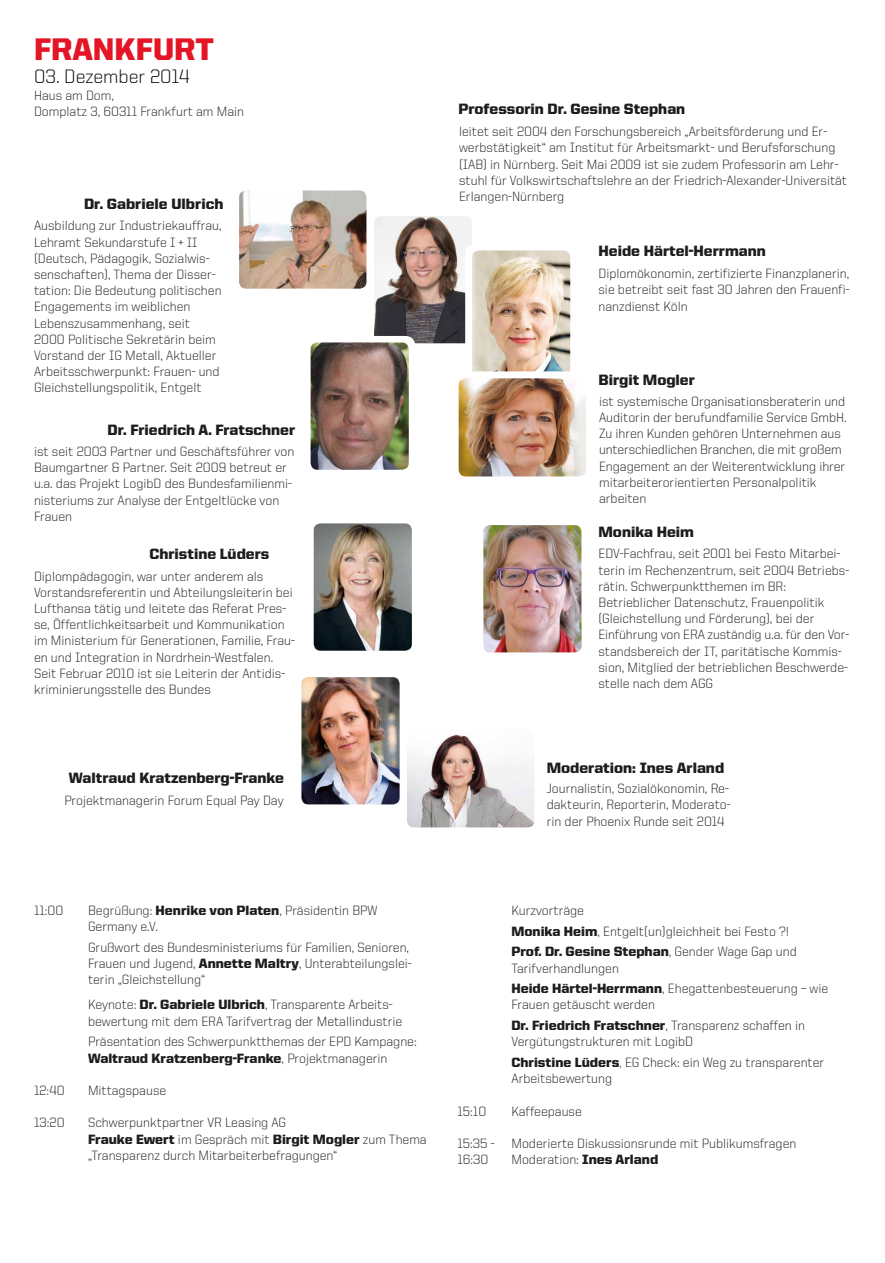
<style>
.page{position:relative;width:885px;height:1263px;background:#fff}
.page>*{position:absolute;margin:0;border:0;box-sizing:border-box;transform-origin:0 0}
.t1{font:900 31.35px "United Sans Reg";color:#e41525}
.t2{font:300 19.5px "United Sans Reg";color:#000}
.t3{font:900 15px "United Sans Reg";color:#1d1d1b}
.t4{font:300 13.5px/16.2px "United Sans Reg";color:#1d1d1b}
.s1{font-weight:900}
</style>
<div class="page">
<img style="left:374px;top:216px;width:98px;height:127px">
<div style="left:303px;top:336px;width:112px;height:140px;background:#fff;border-radius:10px"></div>
<div style="left:465px;top:244px;width:112px;height:140px;background:#fff;border-radius:10px"></div>
<img style="left:472px;top:250px;width:98px;height:121px">
<img style="left:458px;top:378px;width:128px;height:98px">
<img style="left:239px;top:190px;width:127px;height:99px">
<img style="left:310px;top:342px;width:99px;height:128px">
<img style="left:314px;top:523px;width:98px;height:128px">
<img style="left:483px;top:525px;width:98px;height:127px">
<img style="left:301px;top:677px;width:98px;height:127px">
<img style="left:407px;top:734px;width:127px;height:93px">
<h1 class="t1" style="left:34px;top:32px;width:181px">FRANKFURT</h1>
<h2 class="t2" style="left:34px;top:67px;width:157px">03. Dezember 2014</h2>
<p class="t4" style="left:34px;top:87px;width:211px">Haus am Dom,<br>Domplatz 3, 60311 Frankfurt am Main</p>
<p class="t3" style="left:84px;top:196px;width:141px">Dr. Gabriele Ulbrich</p>
<p class="t4" style="left:34px;top:218px;width:189px">Ausbildung zur Industriekauffrau,<br>Lehramt Sekundarstufe I + II (Deutsch, Pädagogik, Sozialwis&shy;senschaften), Thema der Disser&shy;tation: Die Bedeutung politischen<br>Engagements im weiblichen<br>Lebenszusammenhang, seit<br>2000 Politische Sekretärin beim<br>Vorstand der IG Metall, Aktueller<br>Arbeitsschwerpunkt: Frauen- und<br>Gleichstellungspolitik, Entgelt</p>
<p class="t3" style="left:107px;top:421px;width:189px">Dr. Friedrich A. Fratschner</p>
<p class="t4" style="left:34px;top:443px;width:262px">ist seit 2003 Partner und Geschäftsführer von Baumgartner &amp; Partner. Seit 2009 betreut er u.a. das Projekt LogibD des Bundesfamilienmi&shy;nisteriums zur Analyse der Entgeltlücke von Frauen</p>
<p class="t3" style="left:458px;top:100px;width:228px">Professorin Dr. Gesine Stephan</p>
<p class="t4" style="left:459px;top:123px;width:389px">leitet seit 2004 den Forschungsbereich „Arbeitsförderung und Er&shy;werbstätigkeit“ am Institut für Arbeitsmarkt- und Berufsforschung (IAB) in Nürnberg. Seit Mai 2009 ist sie zudem Professorin am Lehr&shy;stuhl für Volkswirtschaftslehre an der Friedrich-Alexander-Universität Erlangen-Nürnberg</p>
<p class="t3" style="left:598px;top:243px;width:169px">Heide Härtel-Herrmann</p>
<p class="t4" style="left:598px;top:265px;width:252px;text-align:justify">Diplomökonomin, zertifizierte Finanzplanerin, sie betreibt seit fast 30 Jahren den Frauenfi&shy;nanzdienst Köln</p>
<p class="t3" style="left:598px;top:372px;width:98px">Birgit Mogler</p>
<p class="t4" style="left:599px;top:393px;width:249px">ist systemische Organisationsberaterin und Auditorin der berufundfamilie Service GmbH.<br>Zu ihren Kunden gehören Unternehmen aus unterschiedlichen Branchen, die mit großem Engagement an der Weiterentwicklung ihrer mitarbeiterorientierten Personalpolitik arbeiten</p>
<p class="t3" style="left:598px;top:524px;width:97px">Monika Heim</p>
<p class="t3" style="left:149px;top:545px;width:121px">Christine Lüders</p>
<p class="t4" style="left:598px;top:546px;width:252px">EDV-Fachfrau, seit 2001 bei Festo Mitarbei&shy;terin im Rechenzentrum, seit 2004 Betriebs&shy;rätin. Schwerpunktthemen im BR:<br>Betrieblicher Datenschutz, Frauenpolitik (Gleichstellung und Förderung), bei der Einführung von ERA zuständig u.a. für den Vor&shy;standsbereich der IT, paritätische Kommis&shy;sion, Mitglied der betrieblichen Beschwerde&shy;stelle nach dem AGG</p>
<p class="t4" style="left:34px;top:568px;width:262px">Diplompädagogin, war unter anderem als Vorstandsreferentin und Abteilungsleiterin bei Lufthansa tätig und leitete das Referat Pres&shy;se, Öffentlichkeitsarbeit und Kommunikation im Ministerium für Generationen, Familie, Frau&shy;en und Integration in Nordrhein-Westfalen.<br>Seit Februar 2010 ist sie Leiterin der Antidis&shy;kriminierungsstelle des Bundes</p>
<p class="t3" style="left:69px;top:769px;width:216px">Waltraud Kratzenberg-Franke</p>
<p class="t4" style="left:64px;top:792px;width:221px">Projektmanagerin Forum Equal Pay Day</p>
<p class="t4" style="left:34px;top:902px;width:31px">11:00</p>
<p class="t4" style="left:88px;top:902px;width:291px">Begrüßung: <span class="s1">Henrike von Platen</span>, Präsidentin BPW<br>Germany e.V.</p>
<p class="t4" style="left:88px;top:939px;width:325px">Grußwort des Bundesministeriums für Familien, Senioren,<br>Frauen und Jugend, <span class="s1">Annette Maltry</span>, Unterabteilungslei&shy;terin „Gleichstellung“</p>
<p class="t4" style="left:88px;top:997px;width:316px">Keynote: <span class="s1">Dr. Gabriele Ulbrich</span>, Transparente Arbeits&shy;bewertung mit dem ERA Tarifvertrag der Metallindustrie</p>
<p class="t4" style="left:88px;top:1033px;width:330px">Präsentation des Schwerpunktthemas der EPD Kampagne:<br><span class="s1">Waltraud Kratzenberg-Franke</span>, Projektmanagerin</p>
<p class="t4" style="left:34px;top:1082px;width:32px">12:40</p>
<p class="t4" style="left:88px;top:1082px;width:80px">Mittagspause</p>
<p class="t4" style="left:34px;top:1114px;width:32px">13:20</p>
<p class="t4" style="left:88px;top:1114px;width:340px">Schwerpunktpartner VR Leasing AG<br><span class="s1">Frauke Ewert</span> im Gespräch mit <span class="s1">Birgit Mogler</span> zum Thema „Transparenz durch Mitarbeiterbefragungen“</p>
<p class="t3" style="left:546px;top:759px;width:179px">Moderation: Ines Arland</p>
<p class="t4" style="left:546px;top:780px;width:185px">Journalistin, Sozialökonomin, Re&shy;dakteurin, Reporterin, Moderato&shy;rin der Phoenix Runde seit 2014</p>
<p class="t4" style="left:511px;top:900px;width:287px;line-height:20.7px">Kurzvorträge<br><span class="s1">Monika Heim</span>, Entgelt(un)gleichheit bei Festo ?!<br><span class="s1">Prof. Dr. Gesine Stephan</span>, Gender Wage Gap und</p>
<p class="t4" style="left:511px;top:957px;width:318px;line-height:20.7px">Tarifverhandlungen<br><span class="s1">Heide Härtel-Herrmann</span>, Ehegattenbesteuerung – wie</p>
<p class="t4" style="left:511px;top:994px;width:295px;line-height:20.7px">Frauen getäuscht werden<br><span class="s1">Dr. Friedrich Fratschner</span>, Transparenz schaffen in</p>
<p class="t4" style="left:511px;top:1031px;width:314px;line-height:20.7px">Vergütungstrukturen mit LogibD<br><span class="s1">Christine Lüders</span>, EG Check: ein Weg zu transparenter</p>
<p class="t4" style="left:511px;top:1070px;width:102px">Arbeitsbewertung</p>
<p class="t4" style="left:457px;top:1103px;width:30px">15:10</p>
<p class="t4" style="left:511px;top:1103px;width:72px">Kaffeepause</p>
<p class="t4" style="left:457px;top:1135px;width:39px">15:35 -</p>
<p class="t4" style="left:511px;top:1135px;width:286px">Moderierte Diskussionsrunde mit Publikumsfragen</p>
<p class="t4" style="left:457px;top:1151px;width:33px">16:30</p>
<p class="t4" style="left:511px;top:1151px;width:148px">Moderation: <span class="s1">Ines Arland</span></p>
</div>
